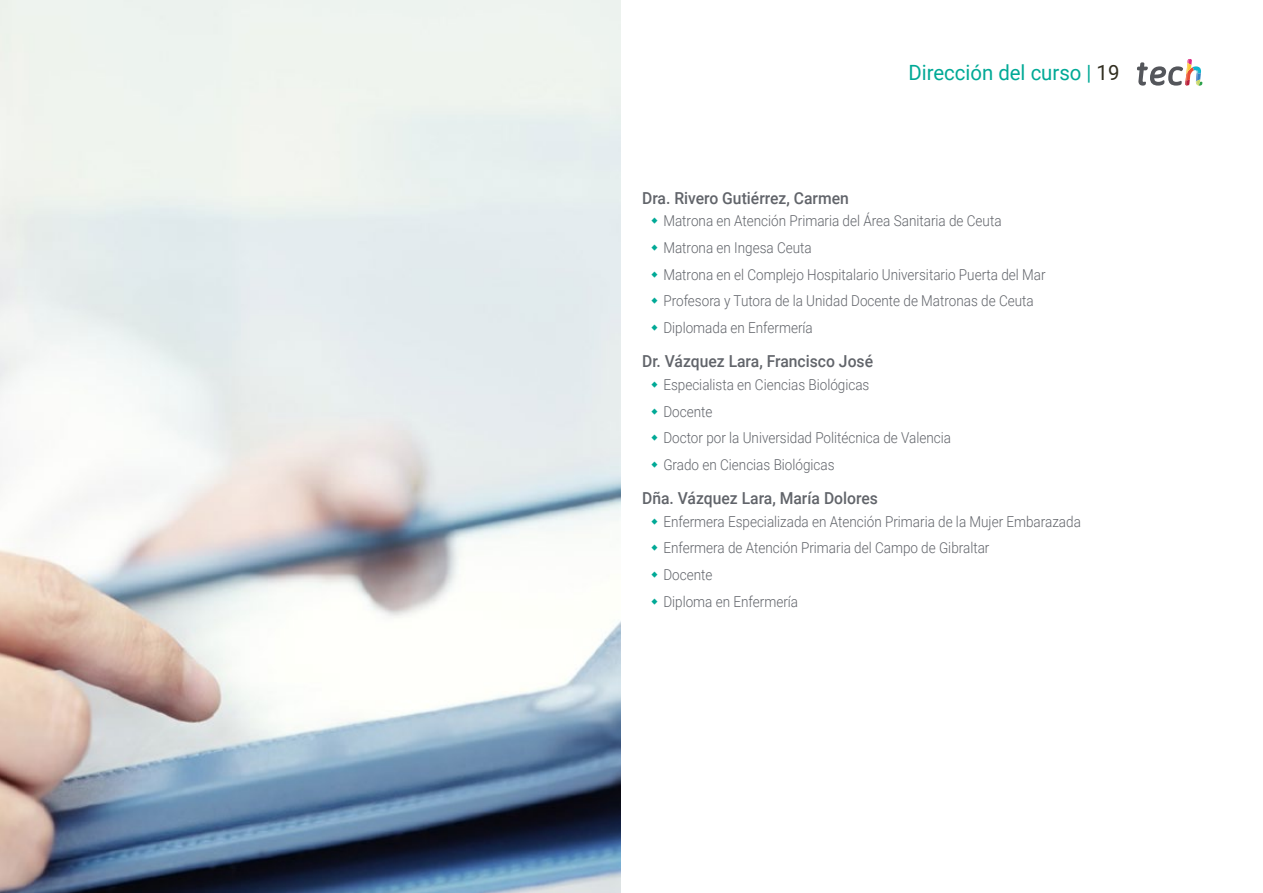
<style>
.page{position:relative;width:1263px;height:893px;background:#fff}
.page>*{position:absolute;margin:0;border:0;box-sizing:border-box;transform-origin:0 0}
.t1{font:21px "Roboto";color:#00a996}
.t2{font:500 16.5px "Roboto";color:#61646a;scale:.95 1}
.t3{font:300 15px/26.7px "Roboto";color:#61646a;scale:.9 1}
.s1{color:#312e20}
</style>
<div class="page">
<svg style="left:1137px;top:59px;width:65px;height:27px"></svg>
<img style="left:0;top:0;width:621px;height:893px">
<h1 class="t1" style="left:908px;top:57px;width:213px">Dirección del curso | <span class="s1">19</span></h1>
<p class="t2" style="left:642px;top:186px;width:219px">Dra. Rivero Gutiérrez, Carmen</p>
<p class="t3" style="left:663px;top:207px;width:426px">Matrona en Atención Primaria del Área Sanitaria de Ceuta Matrona en Ingesa Ceuta<br>Matrona en el Complejo Hospitalario Universitario Puerta del Mar Profesora y Tutora de la Unidad Docente de Matronas de Ceuta Diplomada en Enfermería</p>
<p class="t2" style="left:642px;top:350px;width:245px">Dr. Vázquez Lara, Francisco José</p>
<p class="t3" style="left:663px;top:370px;width:321px">Especialista en Ciencias Biológicas<br>Docente<br>Doctor por la Universidad Politécnica de Valencia<br>Grado en Ciencias Biológicas</p>
<p class="t2" style="left:642px;top:487px;width:250px">Dña. Vázquez Lara, María Dolores</p>
<p class="t3" style="left:663px;top:507px;width:465px">Enfermera Especializada en Atención Primaria de la Mujer Embarazada Enfermera de Atención Primaria del Campo de Gibraltar<br>Docente<br>Diploma en Enfermería</p>
</div>
